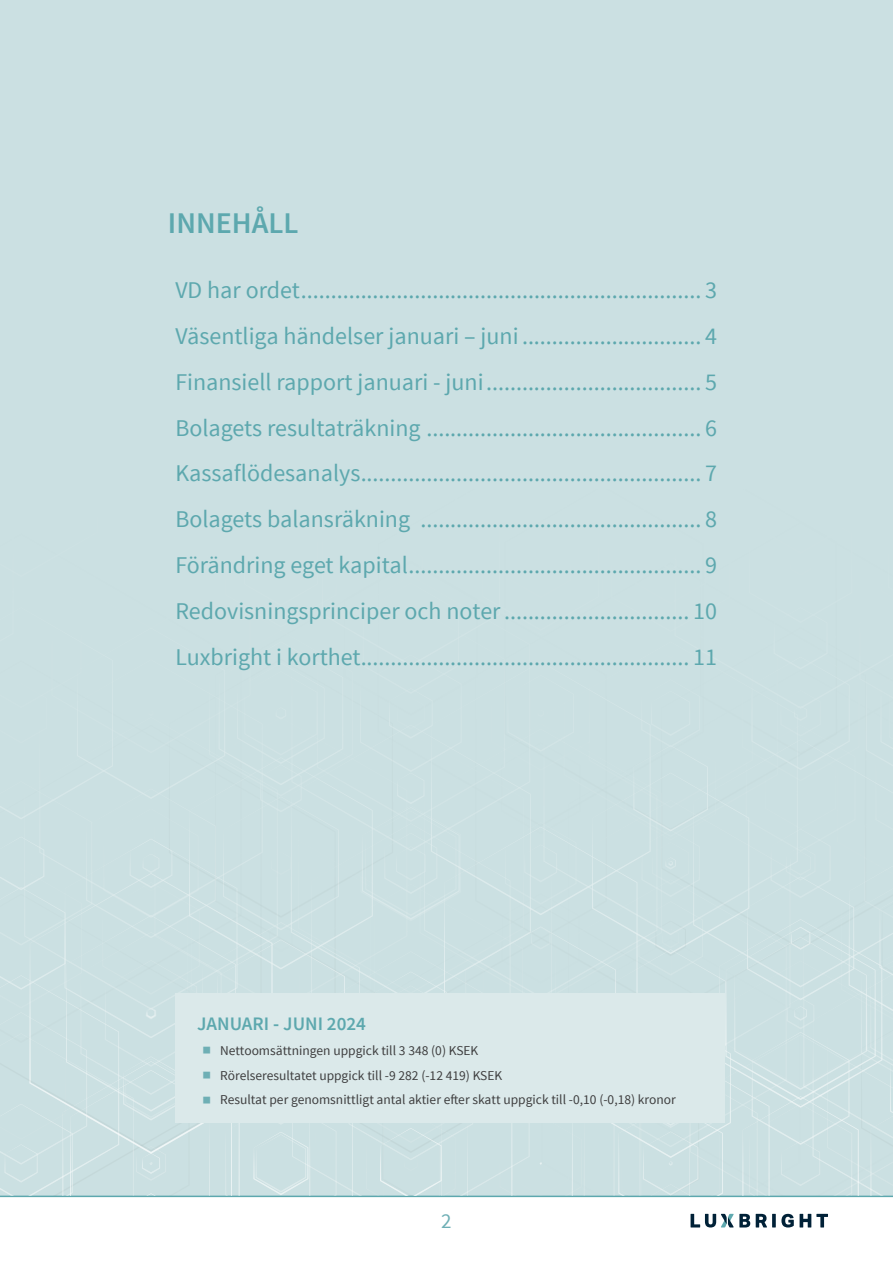
<style>
.page{position:relative;width:893px;height:1263px;background:#fff}
.page>*{position:absolute;margin:0;border:0;box-sizing:border-box;transform-origin:0 0}
.Styckeformat_2{font:600 30px "Source Sans Pro";color:#5da8ae}
.Innehållsförteckning{font:24px "Source Sans Pro";color:#5da8ae}
.t1{font:21px "Source Sans Pro";color:#6eafb5}
.Underrubrik{font:600 19.05px "Source Sans Pro";color:#5da8ae}
.t2{font:13.5px "Source Sans Pro";color:#3e3e3f}
.s1{font-family:"Georgia Pro";font-weight:300;font-stretch:condensed;font-size:30px;color:#6eafb5}
</style>
<div class="page">
<svg style="left:756px;top:1214px;width:11px;height:13px"></svg>
<svg style="left:772px;top:1214px;width:4px;height:13px"></svg>
<svg style="left:781px;top:1214px;width:13px;height:13px"></svg>
<svg style="left:800px;top:1214px;width:28px;height:13px"></svg>
<svg style="left:691px;top:1214px;width:59px;height:13px"></svg>
<div style="left:0;top:0;width:893px;height:1197px;background:#cbe0e2"></div>
<div style="left:0;top:488px;width:893px;height:707px;background:#cbe0e2"></div>
<div style="left:175px;top:993px;width:550px;height:130px;background:#dbe9ea"></div>
<p class="Styckeformat_2" style="left:168px;top:204px;width:132px">INNEHÅLL</p>
<p class="Innehållsförteckning" style="left:175px;top:275px;width:543px">VD har ordet................................................................... 3</p>
<p class="Innehållsförteckning" style="left:175px;top:321px;width:543px">Väsentliga händelser januari – juni .............................. 4</p>
<p class="Innehållsförteckning" style="left:175px;top:367px;width:543px">Finansiell rapport januari - juni.................................... 5</p>
<p class="Innehållsförteckning" style="left:175px;top:413px;width:543px">Bolagets resultaträkning .............................................. 6</p>
<p class="Innehållsförteckning" style="left:175px;top:459px;width:543px">Kassaflödesanalys......................................................... 7</p>
<p class="Innehållsförteckning" style="left:175px;top:504px;width:543px">Bolagets balansräkning ............................................... 8</p>
<p class="Innehållsförteckning" style="left:175px;top:550px;width:543px">Förändring eget kapital................................................. 9</p>
<p class="Innehållsförteckning" style="left:175px;top:596px;width:543px">Redovisningsprinciper och noter............................... 10</p>
<p class="Innehållsförteckning" style="left:175px;top:642px;width:543px">Luxbright i korthet....................................................... 11</p>
<p class="Underrubrik" style="left:197px;top:1011px;width:170px">JANUARI - JUNI 2024</p>
<p class="t2" style="left:201px;top:1042px;width:278px"><span class="s1">▪</span> Nettoomsättningen uppgick till 3 348 (0) KSEK</p>
<p class="t2" style="left:201px;top:1067px;width:302px"><span class="s1">▪</span> Rörelseresultatet uppgick till -9 282 (-12 419) KSEK</p>
<p class="t2" style="left:201px;top:1091px;width:476px"><span class="s1">▪</span> Resultat per genomsnittligt antal aktier efter skatt uppgick till -0,10 (-0,18) kronor</p>
<p class="t1" style="left:441px;top:1208px;width:12px">2</p>
</div>
